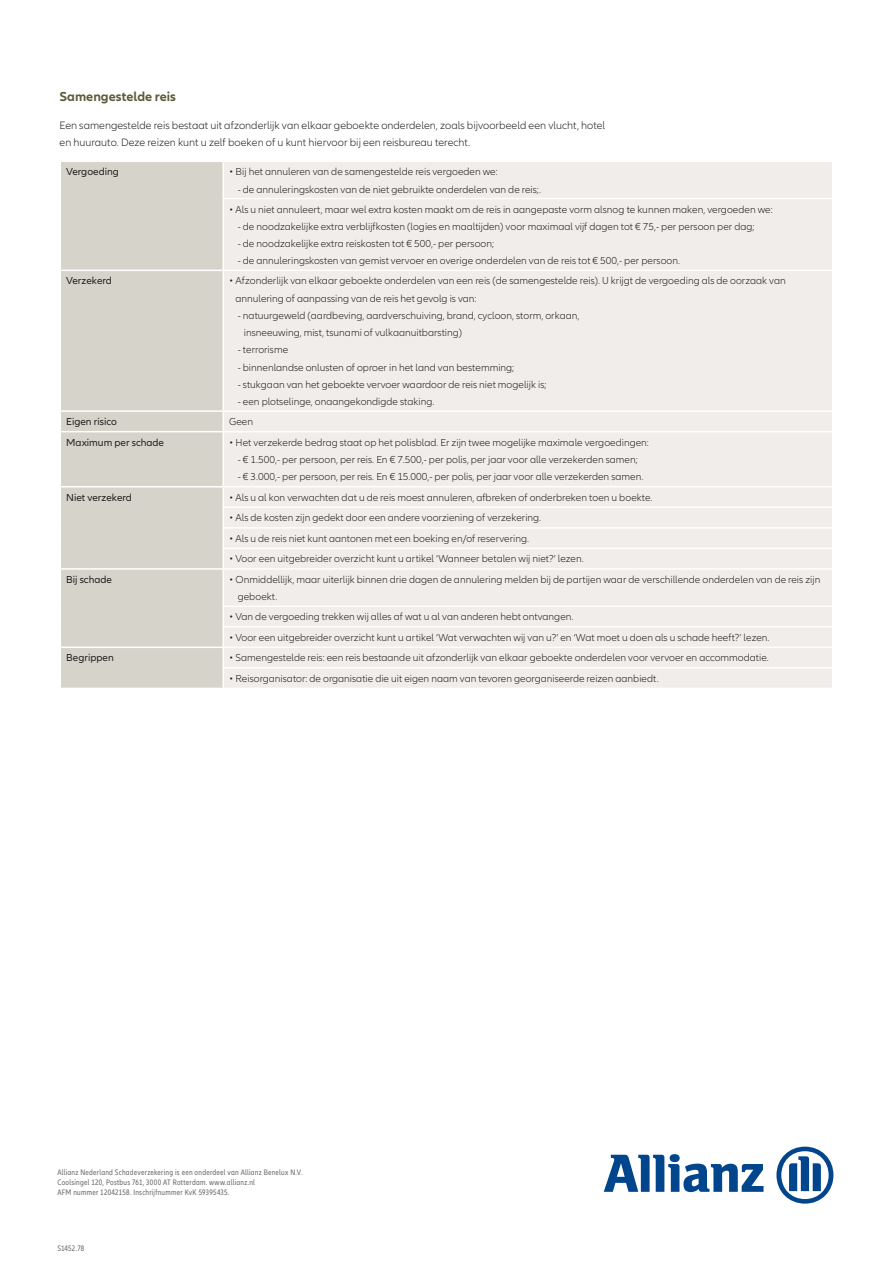
<style>
.page{position:relative;width:893px;height:1263px;background:#fff}
.page>*{position:absolute;margin:0;border:0;box-sizing:border-box;transform-origin:0 0}
.A_kopjes_groot{font:700 13.5px "Allianz Neo";color:#5d5b3c}
.A_Body_tekst{font:300 11.1px/17.2px "Allianz Neo";color:#231f20}
.A_Body_tekst-2{font:300 10.5px "Allianz Neo";color:#231f20}
.A_Body_tekst-3{font:10.5px "Allianz Neo";color:#231f20}
.t1{font:condensed 8.25px "Allianz Neo";letter-spacing:.03em;color:#6c6d70}
</style>
<div class="page">
<div style="left:61px;top:162px;width:161px;height:526px;background:#d6d3ca"></div>
<div style="left:224px;top:162px;width:608px;height:526px;background:#f0edea"></div>
<hr style="left:223px;top:410px;width:610px;height:2px;background:#fff">
<hr style="left:223px;top:431px;width:610px;height:1px;background:#fff">
<hr style="left:223px;top:486px;width:610px;height:1px;background:#fff">
<hr style="left:222px;top:506px;width:611px;height:2px;background:#fff">
<hr style="left:222px;top:527px;width:611px;height:2px;background:#fff">
<hr style="left:222px;top:548px;width:611px;height:1px;background:#fff">
<hr style="left:223px;top:568px;width:610px;height:2px;background:#fff">
<hr style="left:222px;top:605px;width:611px;height:2px;background:#fff">
<hr style="left:222px;top:626px;width:611px;height:1px;background:#fff">
<hr style="left:223px;top:646px;width:610px;height:2px;background:#fff">
<hr style="left:222px;top:667px;width:611px;height:2px;background:#fff">
<hr style="left:223px;top:270px;width:610px;height:1px;background:#fff">
<svg style="left:222px;top:412px;width:1px;height:19px"></svg>
<svg style="left:222px;top:487px;width:1px;height:81px"></svg>
<svg style="left:222px;top:607px;width:1px;height:81px"></svg>
<hr style="left:60px;top:270px;width:163px;height:1px;background:#fff">
<hr style="left:60px;top:410px;width:163px;height:2px;background:#fff">
<hr style="left:60px;top:431px;width:163px;height:1px;background:#fff">
<hr style="left:60px;top:486px;width:163px;height:1px;background:#fff">
<hr style="left:60px;top:568px;width:163px;height:2px;background:#fff">
<hr style="left:60px;top:646px;width:163px;height:2px;background:#fff">
<hr style="left:222px;top:198px;width:611px;height:1px;background:#fff">
<svg style="left:604px;top:1154px;width:159px;height:38px"></svg>
<svg style="left:776px;top:1147px;width:57px;height:56px"></svg>
<p class="A_kopjes_groot" style="left:60px;top:89px;width:118px">Samengestelde reis</p>
<p class="A_Body_tekst" style="left:60px;top:117px;width:547px">Een samengestelde reis bestaat uit afzonderlijk van elkaar geboekte onderdelen, zoals bijvoorbeeld een vlucht, hotel en huurauto. Deze reizen kunt u zelf boeken of u kunt hiervoor bij een reisbureau terecht.</p>
<p class="A_Body_tekst-3" style="left:66px;top:166px;width:54px">Vergoeding</p>
<p class="A_Body_tekst-2" style="left:229px;top:166px;width:270px">• Bij het annuleren van de samengestelde reis vergoeden we:</p>
<p class="A_Body_tekst-2" style="left:238px;top:183px;width:305px">- de annuleringskosten van de niet gebruikte onderdelen van de reis;.</p>
<p class="A_Body_tekst-2" style="left:229px;top:203px;width:545px">• Als u niet annuleert, maar wel extra kosten maakt om de reis in aangepaste vorm alsnog te kunnen maken, vergoeden we:</p>
<p class="A_Body_tekst-2" style="left:238px;top:220px;width:518px">- de noodzakelijke extra verblijfkosten (logies en maaltijden) voor maximaal vijf dagen tot € 75,- per persoon per dag;</p>
<p class="A_Body_tekst-2" style="left:238px;top:238px;width:258px">- de noodzakelijke extra reiskosten tot € 500,- per persoon;</p>
<p class="A_Body_tekst-2" style="left:238px;top:255px;width:444px">- de annuleringskosten van gemist vervoer en overige onderdelen van de reis tot € 500,- per persoon.</p>
<p class="A_Body_tekst-3" style="left:66px;top:275px;width:47px">Verzekerd</p>
<p class="A_Body_tekst-2" style="left:229px;top:275px;width:558px">• Afzonderlijk van elkaar geboekte onderdelen van een reis (de samengestelde reis). U krijgt de vergoeding als de oorzaak van</p>
<p class="A_Body_tekst-2" style="left:235px;top:292px;width:243px">annulering of aanpassing van de reis het gevolg is van:</p>
<p class="A_Body_tekst-2" style="left:238px;top:309px;width:343px">- natuurgeweld (aardbeving, aardverschuiving, brand, cycloon, storm, orkaan,</p>
<p class="A_Body_tekst-2" style="left:244px;top:327px;width:220px">insneeuwing, mist, tsunami of vulkaanuitbarsting)</p>
<p class="A_Body_tekst-2" style="left:238px;top:344px;width:52px">- terrorisme</p>
<p class="A_Body_tekst-2" style="left:238px;top:361px;width:278px">- binnenlandse onlusten of oproer in het land van bestemming;</p>
<p class="A_Body_tekst-2" style="left:238px;top:378px;width:310px">- stukgaan van het geboekte vervoer waardoor de reis niet mogelijk is;</p>
<p class="A_Body_tekst-2" style="left:238px;top:396px;width:198px">- een plotselinge, onaangekondigde staking.</p>
<p class="A_Body_tekst-3" style="left:66px;top:416px;width:52px">Eigen risico</p>
<p class="A_Body_tekst-2" style="left:229px;top:416px;width:25px">Geen</p>
<p class="A_Body_tekst-3" style="left:66px;top:436px;width:99px">Maximum per schade</p>
<p class="A_Body_tekst-2" style="left:229px;top:436px;width:421px">• Het verzekerde bedrag staat op het polisblad. Er zijn twee mogelijke maximale vergoedingen:</p>
<p class="A_Body_tekst-2" style="left:238px;top:453px;width:401px">- € 1.500,- per persoon, per reis. En € 7.500,- per polis, per jaar voor alle verzekerden samen;</p>
<p class="A_Body_tekst-2" style="left:238px;top:471px;width:407px">- € 3.000,- per persoon, per reis. En € 15.000,- per polis, per jaar voor alle verzekerden samen.</p>
<p class="A_Body_tekst-3" style="left:66px;top:491px;width:67px">Niet verzekerd</p>
<p class="A_Body_tekst-2" style="left:229px;top:491px;width:425px">• Als u al kon verwachten dat u de reis moest annuleren, afbreken of onderbreken toen u boekte.</p>
<p class="A_Body_tekst-2" style="left:229px;top:512px;width:313px">• Als de kosten zijn gedekt door een andere voorziening of verzekering.</p>
<p class="A_Body_tekst-2" style="left:229px;top:532px;width:301px">• Als u de reis niet kunt aantonen met een boeking en/of reservering.</p>
<p class="A_Body_tekst-2" style="left:229px;top:553px;width:356px">• Voor een uitgebreider overzicht kunt u artikel ‘Wanneer betalen wij niet?’ lezen.</p>
<p class="A_Body_tekst-3" style="left:66px;top:573px;width:47px">Bij schade</p>
<p class="A_Body_tekst-2" style="left:229px;top:573px;width:593px">• Onmiddellijk, maar uiterlijk binnen drie dagen de annulering melden bij de partijen waar de verschillende onderdelen van de reis zijn</p>
<p class="A_Body_tekst-2" style="left:238px;top:591px;width:41px">geboekt.</p>
<p class="A_Body_tekst-2" style="left:229px;top:611px;width:346px">• Van de vergoeding trekken wij alles af wat u al van anderen hebt ontvangen.</p>
<p class="A_Body_tekst-2" style="left:229px;top:631px;width:542px">• Voor een uitgebreider overzicht kunt u artikel ‘Wat verwachten wij van u?’ en ‘Wat moet u doen als u schade heeft?’ lezen.</p>
<p class="A_Body_tekst-3" style="left:66px;top:652px;width:49px">Begrippen</p>
<p class="A_Body_tekst-2" style="left:229px;top:652px;width:541px">• Samengestelde reis: een reis bestaande uit afzonderlijk van elkaar geboekte onderdelen voor vervoer en accommodatie.</p>
<p class="A_Body_tekst-2" style="left:229px;top:672px;width:431px">• Reisorganisator: de organisatie die uit eigen naam van tevoren georganiseerde reizen aanbiedt.</p>
<p class="t1" style="left:57px;top:1168px;width:247px">Allianz Nederland Schadeverzekering is een onderdeel van Allianz Benelux N.V.</p>
<p class="t1" style="left:57px;top:1177px;width:199px">Coolsingel 120, Postbus 761, 3000 AT Rotterdam. www.allianz.nl</p>
<p class="t1" style="left:57px;top:1187px;width:174px">AFM nummer 12042158. Inschrijfnummer KvK 59395435.</p>
<p class="t1" style="left:57px;top:1243px;width:29px">S1452.78</p>
</div>
